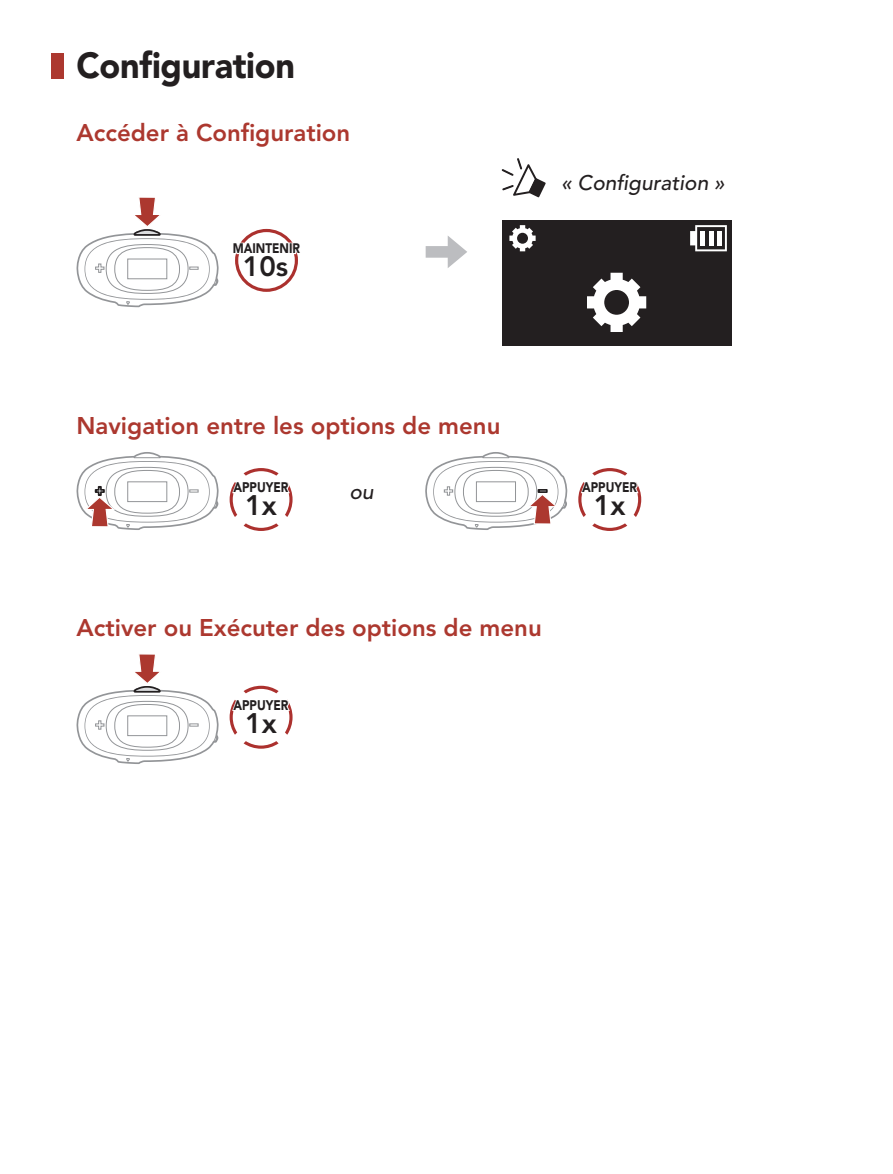
<style>
.page{position:relative;width:893px;height:1174px;background:#fff}
.page>*{position:absolute;margin:0;border:0;box-sizing:border-box;transform-origin:0 0}
.t1{font:900 36px "Avenir LT Std";letter-spacing:-.01em;color:#231f20;scale:.95 1}
.t2{font:800 28.2px "Avenir LT Std";color:#231f20}
.t3{font:800 27.9px "Avenir LT Std";color:#231f20}
.t4{font:800 24px "Avenir LT Std";color:#ac382f}
.t5{font:italic 500 21px "Avenir LT Std";color:#231f20}
.t6{font:900 13.8px "Avenir LT Std";color:#231f20;scale:.85 1}
</style>
<div class="page">
<div style="left:51px;top:53px;width:13px;height:25px;background:#ac382f"></div>
<svg style="left:77px;top:197px;width:142px;height:110px"></svg>
<svg style="left:235px;top:229px;width:63px;height:63px"></svg>
<svg style="left:426px;top:236px;width:41px;height:32px"></svg>
<svg style="left:502px;top:158px;width:44px;height:39px"></svg>
<div style="left:502px;top:220px;width:229px;height:126px;background:#231f20"></div>
<svg style="left:690px;top:225px;width:37px;height:26px"></svg>
<svg style="left:587px;top:273px;width:59px;height:59px"></svg>
<svg style="left:509px;top:225px;width:27px;height:26px"></svg>
<svg style="left:77px;top:452px;width:142px;height:78px"></svg>
<svg style="left:230px;top:468px;width:63px;height:63px"></svg>
<svg style="left:425px;top:452px;width:142px;height:78px"></svg>
<svg style="left:578px;top:468px;width:63px;height:63px"></svg>
<svg style="left:77px;top:654px;width:142px;height:110px"></svg>
<svg style="left:230px;top:685px;width:63px;height:63px"></svg>
<h1 class="t1" style="left:77px;top:44px;width:231px">Configuration</h1>
<p class="t4" style="left:77px;top:119px;width:275px">Accéder à Configuration</p>
<p class="t6" style="left:233px;top:240px;width:81px">MAINTENIR</p>
<p class="t3" style="left:243px;top:250px;width:47px">10s</p>
<p class="t5" style="left:561px;top:170px;width:165px">« Configuration »</p>
<p class="t4" style="left:77px;top:411px;width:425px">Navigation entre les options de menu</p>
<p class="t6" style="left:233px;top:479px;width:66px">APPUYER</p>
<p class="t2" style="left:245px;top:488px;width:33px">1x</p>
<p class="t5" style="left:349px;top:479px;width:26px">ou</p>
<p class="t4" style="left:77px;top:614px;width:467px">Activer ou Exécuter des options de menu</p>
<p class="t6" style="left:233px;top:697px;width:66px">APPUYER</p>
<p class="t2" style="left:245px;top:706px;width:33px">1x</p>
<p class="t6" style="left:582px;top:479px;width:66px">APPUYER</p>
<p class="t2" style="left:594px;top:488px;width:33px">1x</p>
</div>
